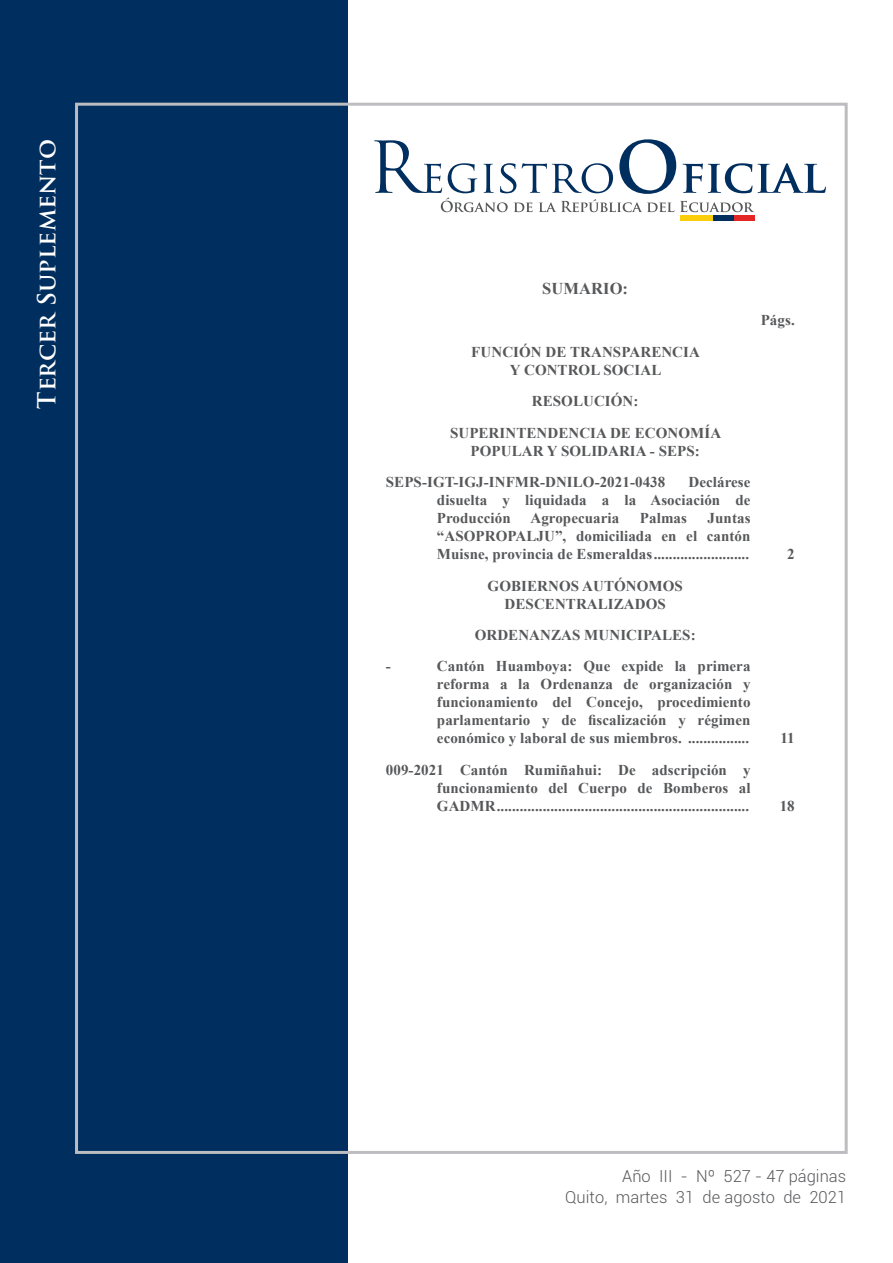
<style>
.page{position:relative;width:893px;height:1263px;background:#fff}
.page>*{position:absolute;margin:0;border:0;box-sizing:border-box;transform-origin:0 0}
.t1{font:700 24.3px "Trajan Pro";letter-spacing:.005em;color:#fff}
.t2{font:300 16.5px "Roboto";letter-spacing:.005em;color:#57585a}
.Sumario_Title{font:700 16.5px "Times New Roman";letter-spacing:.005em;color:#57585a}
.Sumario_Tab_1{font:700 15px/18px "Times New Roman";letter-spacing:.005em;color:#57585a;text-align:justify}
.Sumario_Center{font:700 15px/18px "Times New Roman";letter-spacing:.005em;color:#57585a;text-align:center}
.Sumario_Numero{font:700 15px "Times New Roman";letter-spacing:.005em;color:#57585a}
</style>
<div class="page">
<div style="left:0;top:0;width:348px;height:1263px;background:#002e5e"></div>
<svg style="left:374px;top:139px;width:452px;height:73px"></svg>
<div style="left:680px;top:216px;width:34px;height:5px;background:#fccd0a"></div>
<div style="left:714px;top:216px;width:20px;height:5px;background:#002e5e"></div>
<div style="left:734px;top:216px;width:20px;height:5px;background:#e42625"></div>
<p class="t1" style="left:32px;top:409px;width:271px;rotate:-90deg">Tercer Suplemento</p>
<p class="Sumario_Title" style="left:542px;top:277px;width:87px">SUMARIO:</p>
<p class="Sumario_Center" style="left:471px;top:342px;width:230px">FUNCIÓN DE TRANSPARENCIA<br>Y CONTROL SOCIAL</p>
<p class="Sumario_Center" style="left:532px;top:392px;width:108px">RESOLUCIÓN:</p>
<p class="Sumario_Center" style="left:450px;top:423px;width:273px">SUPERINTENDENCIA DE ECONOMÍA<br>POPULAR Y SOLIDARIA - SEPS:</p>
<p class="Sumario_Tab_1" style="left:386px;top:473px;width:281px">SEPS-IGT-IGJ-INFMR-DNILO-2021-0438</p>
<p class="Sumario_Tab_1" style="left:437px;top:473px;width:315px;text-indent:252px">Declárese disuelta y liquidada a la Asociación de Producción</p>
<p class="Sumario_Tab_1" style="left:530px;top:509px;width:90px">Agropecuaria</p>
<p class="Sumario_Tab_1" style="left:640px;top:509px;width:49px">Palmas</p>
<p class="Sumario_Tab_1" style="left:437px;top:509px;width:315px;text-indent:271px">Juntas “ASOPROPALJU”, domiciliada en el cantón Muisne, provincia de Esmeraldas.........................</p>
<p class="Sumario_Center" style="left:488px;top:576px;width:197px">GOBIERNOS AUTÓNOMOS<br>DESCENTRALIZADOS</p>
<p class="Sumario_Center" style="left:475px;top:625px;width:222px">ORDENANZAS MUNICIPALES:</p>
<p class="Sumario_Tab_1" style="left:386px;top:657px;width:6px">-</p>
<p class="Sumario_Tab_1" style="left:437px;top:657px;width:315px">Cantón Huamboya: Que expide la primera reforma a la Ordenanza de organización y funcionamiento del Concejo, procedimiento parlamentario y de fiscalización y régimen económico y laboral de sus miembros. ................</p>
<p class="Sumario_Tab_1" style="left:437px;top:760px;width:315px;text-indent:-51px">009-2021 Cantón Rumiñahui: De adscripción y funcionamiento del Cuerpo de Bomberos al GADMR..................................................................</p>
<p class="Sumario_Numero" style="left:761px;top:310px;width:36px">Págs.</p>
<p class="Sumario_Numero" style="left:787px;top:544px;width:9px">2</p>
<p class="Sumario_Numero" style="left:780px;top:728px;width:16px">11</p>
<p class="Sumario_Numero" style="left:780px;top:795px;width:17px">18</p>
<p class="t2" style="left:622px;top:1165px;width:226px">Año III - Nº 527 - 47 páginas</p>
<p class="t2" style="left:565px;top:1185px;width:282px">Quito, martes 31 de agosto de 2021</p>
</div>
